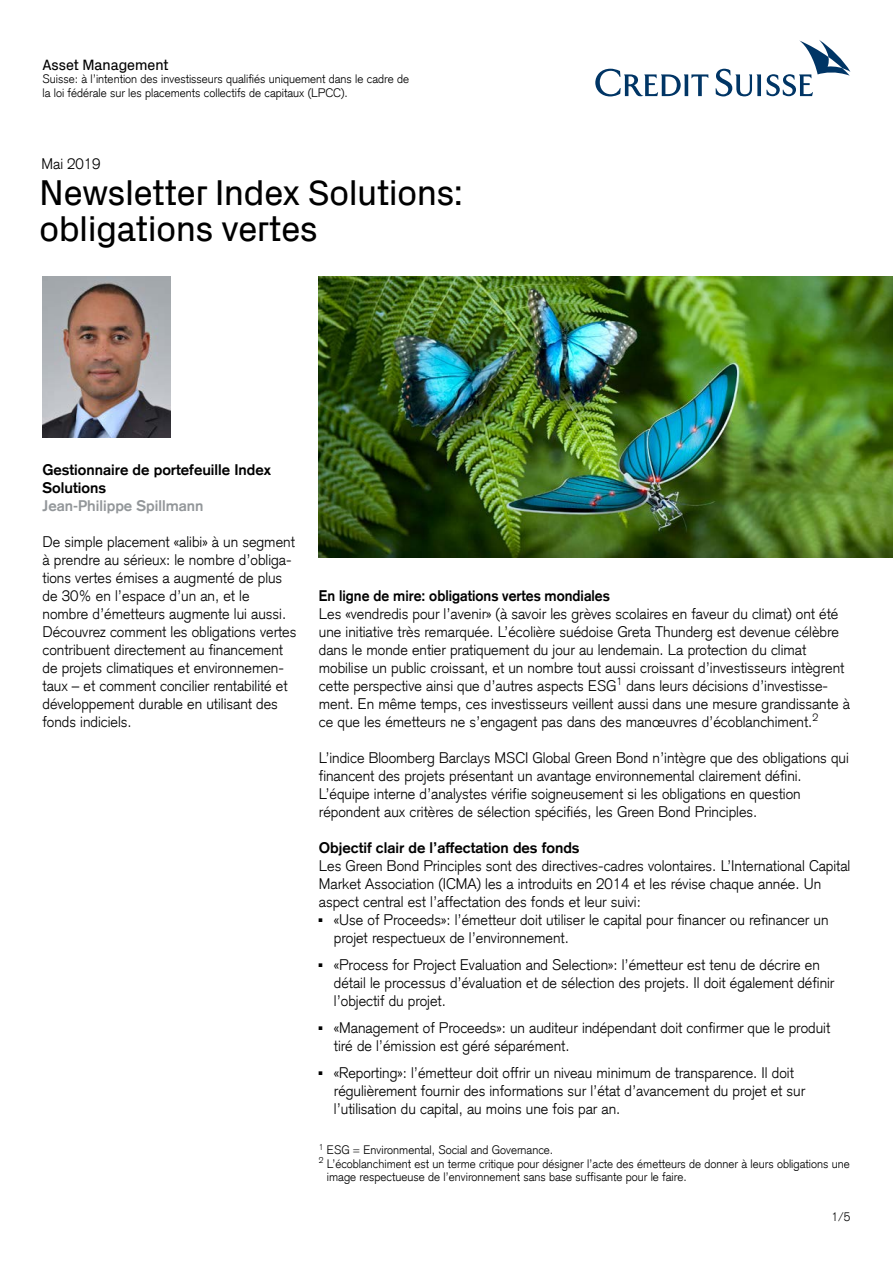
<style>
.page{position:relative;width:893px;height:1263px;background:#fff}
.page>*{position:absolute;margin:0;border:0;box-sizing:border-box;transform-origin:0 0}
.t1{font:36px/36px "Credit Suisse Headline";color:#000}
.t2{font:300 15px/18px "Credit Suisse Type";color:#000}
.t3{font:700 15px/18px "Credit Suisse Type";color:#000}
.t4{font:700 15px "Credit Suisse Type";color:#000;scale:.93 1}
.t5{font:700 15px "Credit Suisse Type";color:#93979a}
.t6{font:15px "Credit Suisse Headline";color:#000}
.t7{font:300 12px/13.5px "Credit Suisse Type";color:#000}
</style>
<div class="page">
<img style="left:43px;top:276px;width:127px;height:161px">
<img style="left:319px;top:276px;width:574px;height:282px">
<svg style="left:595px;top:69px;width:113px;height:27px"></svg>
<svg style="left:716px;top:40px;width:134px;height:56px"></svg>
<p class="t6" style="left:43px;top:54px;width:128px">Asset Management</p>
<p class="t7" style="left:43px;top:72px;width:368px">Suisse: à l’intention des investisseurs qualifiés uniquement dans le cadre de la loi fédérale sur les placements collectifs de capitaux (LPCC).</p>
<p class="t2" style="left:41px;top:154px;width:61px">Mai 2019</p>
<h1 class="t1" style="left:40px;top:172px;width:425px">Newsletter Index Solutions: obligations vertes</h1>
<p class="t3" style="left:43px;top:460px;width:230px">Gestionnaire de portefeuille Index<br>Solutions</p>
<p class="t5" style="left:43px;top:496px;width:162px">Jean-Philippe Spillmann</p>
<p class="t2" style="left:43px;top:532px;width:255px">De simple placement «alibi» à un segment à prendre au sérieux: le nombre d’obliga&shy;tions vertes émises a augmenté de plus de 30% en l’espace d’un an, et le nombre d’émetteurs augmente lui aussi.<br>Découvrez comment les obligations vertes contribuent directement au financement de projets climatiques et environnemen&shy;taux – et comment concilier rentabilité et développement durable en utilisant des fonds indiciels.</p>
<p class="t4" style="left:319px;top:586px;width:314px">En ligne de mire: obligations vertes mondiales</p>
<p class="t2" style="left:319px;top:604px;width:532px">Les «vendredis pour l’avenir» (à savoir les grèves scolaires en faveur du climat) ont été une initiative très remarquée. L’écolière suédoise Greta Thunderg est devenue célèbre dans le monde entier pratiquement du jour au lendemain. La protection du climat mobilise un public croissant, et un nombre tout aussi croissant d’investisseurs intègrent cette perspective ainsi que d’autres aspects ESG<sup>1</sup> dans leurs décisions d’investisse&shy;ment. En même temps, ces investisseurs veillent aussi dans une mesure grandissante à ce que les émetteurs ne s’engagent pas dans des manœuvres d’écoblanchiment.<sup>2</sup></p>
<p class="t2" style="left:319px;top:748px;width:531px">L’indice Bloomberg Barclays MSCI Global Green Bond n’intègre que des obligations qui financent des projets présentant un avantage environnemental clairement défini.<br>L’équipe interne d’analystes vérifie soigneusement si les obligations en question répondent aux critères de sélection spécifiés, les Green Bond Principles.</p>
<p class="t3" style="left:319px;top:838px;width:262px">Objectif clair de l’affectation des fonds</p>
<p class="t2" style="left:319px;top:856px;width:533px">Les Green Bond Principles sont des directives-cadres volontaires. L’International Capital<br>Market Association (ICMA) les a introduits en 2014 et les révise chaque année. Un aspect central est l’affectation des fonds et leur suivi:</p>
<p class="t2" style="left:334px;top:910px;width:496px">«Use of Proceeds»: l’émetteur doit utiliser le capital pour financer ou refinancer un projet respectueux de l’environnement.</p>
<p class="t2" style="left:334px;top:955px;width:502px">«Process for Project Evaluation and Selection»: l’émetteur est tenu de décrire en détail le processus d’évaluation et de sélection des projets. Il doit également définir l’objectif du projet.</p>
<p class="t2" style="left:334px;top:1018px;width:498px">«Management of Proceeds»: un auditeur indépendant doit confirmer que le produit tiré de l’émission est géré séparément.</p>
<p class="t2" style="left:334px;top:1063px;width:473px">«Reporting»: l’émetteur doit offrir un niveau minimum de transparence. Il doit régulièrement fournir des informations sur l’état d’avancement du projet et sur l’utilisation du capital, au moins une fois par an.</p>
<p class="t7" style="left:319px;top:1143px;width:236px"><sup>1</sup> ESG = Environmental, Social and Governance.</p>
<p class="t7" style="left:319px;top:1157px;width:532px"><sup>2</sup> L’écoblanchiment est un terme critique pour désigner l’acte des émetteurs de donner à leurs obligations une</p>
<p class="t7" style="left:327px;top:1170px;width:361px">image respectueuse de l’environnement sans base suffisante pour le faire.</p>
<p class="t7" style="left:831px;top:1209px;width:20px">1/5</p>
</div>
